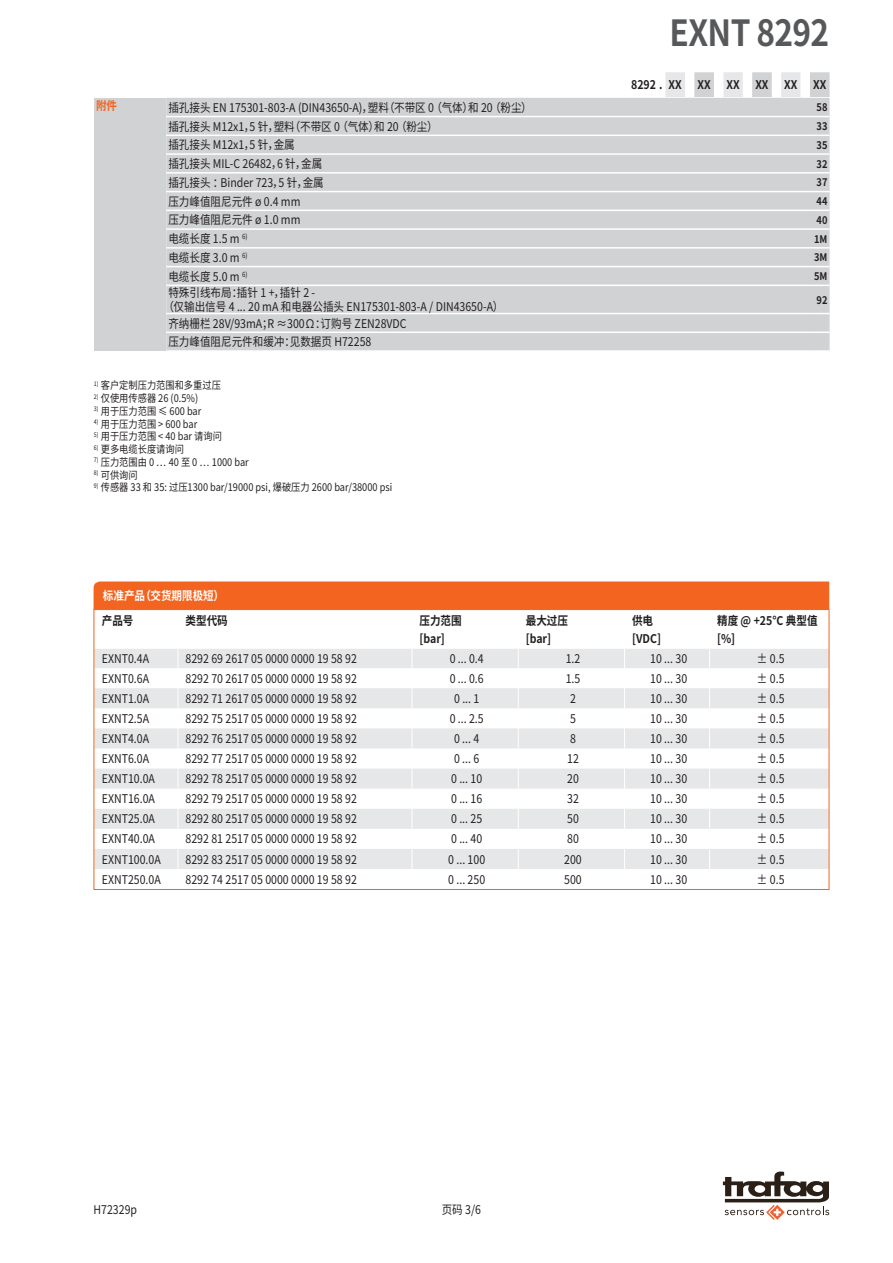
<style>
.page{position:relative;width:893px;height:1263px;background:#fff}
.page>*{position:absolute;margin:0;border:0;box-sizing:border-box;transform-origin:0 0}
.t1{font:700 36px "Source Han Sans SC";letter-spacing:-.02em;color:#57585a;scale:.88 1}
.t2{font:12px/14.4px "Source Han Sans SC";color:#231f20;scale:.88 1}
.t3{font:700 12px/18.8px "Source Han Sans SC";color:#231f20;scale:.88 1}
.t4{font:700 12px "Source Han Sans SC";color:#fff;scale:.88 1}
.t5{font:700 12px "Source Han Sans SC";color:#f36421;scale:.88 1}
.t6{font:10.5px "Source Han Sans SC";color:#231f20;scale:.88 1}
.t7{font:700 10.5px "Source Han Sans SC";color:#231f20;scale:.88 1}
</style>
<div class="page">
<svg style="left:723px;top:1171px;width:106px;height:49px"></svg>
<div style="left:94px;top:98px;width:76px;height:252px;background:#d1d2d4"></div>
<div style="left:166px;top:98px;width:499px;height:252px;background:#d1d2d4"></div>
<hr style="left:166px;top:116px;width:644px;height:1px;background:#fff">
<hr style="left:166px;top:135px;width:644px;height:1px;background:#fff">
<hr style="left:166px;top:153px;width:644px;height:2px;background:#fff">
<hr style="left:166px;top:172px;width:644px;height:2px;background:#fff">
<hr style="left:166px;top:191px;width:644px;height:1px;background:#fff">
<hr style="left:166px;top:210px;width:644px;height:1px;background:#fff">
<hr style="left:166px;top:228px;width:644px;height:2px;background:#fff">
<hr style="left:166px;top:247px;width:644px;height:2px;background:#fff">
<hr style="left:166px;top:266px;width:644px;height:1px;background:#fff">
<hr style="left:166px;top:285px;width:644px;height:1px;background:#fff">
<hr style="left:166px;top:313px;width:644px;height:1px;background:#fff">
<hr style="left:166px;top:332px;width:644px;height:1px;background:#fff">
<svg style="left:665px;top:72px;width:165px;height:278px;background:#d6d6d8"></svg>
<svg style="left:96px;top:649px;width:731px;height:220px;fill:#e6e7e9"></svg>
<svg style="left:178px;top:649px;width:1px;height:220px"></svg>
<svg style="left:412px;top:649px;width:1px;height:220px"></svg>
<svg style="left:518px;top:649px;width:1px;height:220px"></svg>
<svg style="left:624px;top:649px;width:1px;height:220px"></svg>
<svg style="left:709px;top:649px;width:1px;height:220px"></svg>
<div style="left:94px;top:581px;width:735px;height:29px;background:#f36421"></div>
<h1 class="t1" style="left:670px;top:13px;width:183px">EXNT 8292</h1>
<p class="t3" style="left:631px;top:76px;width:59px">8292 . XX</p>
<p class="t3" style="left:697px;top:76px;width:17px">XX</p>
<p class="t3" style="left:726px;top:76px;width:17px">XX</p>
<p class="t3" style="left:755px;top:76px;width:17px">XX</p>
<p class="t3" style="left:784px;top:76px;width:17px">XX</p>
<p class="t3" style="left:813px;top:76px;width:17px">XX</p>
<p class="t5" style="left:96px;top:98px;width:26px">附件</p>
<p class="t2" style="left:168px;top:101px;width:414px">插孔接头 EN 175301-803-A (DIN43650-A)，塑料（不带区 0 （气体）和 20 （粉尘）</p>
<p class="t7" style="left:816px;top:102px;width:14px">58</p>
<p class="t2" style="left:168px;top:119px;width:308px">插孔接头 M12x1，5 针，塑料（不带区 0 （气体）和 20 （粉尘）</p>
<p class="t7" style="left:816px;top:120px;width:14px">33</p>
<p class="t2" style="left:168px;top:138px;width:145px">插孔接头 M12x1，5 针，金属</p>
<p class="t7" style="left:816px;top:139px;width:14px">35</p>
<p class="t2" style="left:168px;top:157px;width:176px">插孔接头 MIL-C 26482，6 针，金属</p>
<p class="t7" style="left:816px;top:158px;width:14px">32</p>
<p class="t2" style="left:168px;top:176px;width:178px">插孔接头 ：Binder 723，5 针，金属</p>
<p class="t7" style="left:816px;top:177px;width:14px">37</p>
<p class="t2" style="left:168px;top:194px;width:152px">压力峰值阻尼元件 ø 0.4 mm</p>
<p class="t7" style="left:816px;top:195px;width:14px">44</p>
<p class="t2" style="left:168px;top:213px;width:152px">压力峰值阻尼元件 ø 1.0 mm</p>
<p class="t7" style="left:816px;top:214px;width:14px">40</p>
<p class="t2" style="left:168px;top:232px;width:92px">电缆长度 1.5 m <sup>6)</sup></p>
<p class="t7" style="left:814px;top:233px;width:17px">1M</p>
<p class="t2" style="left:168px;top:251px;width:92px">电缆长度 3.0 m <sup>6)</sup></p>
<p class="t7" style="left:814px;top:252px;width:17px">3M</p>
<p class="t2" style="left:168px;top:269px;width:92px">电缆长度 5.0 m <sup>6)</sup></p>
<p class="t7" style="left:814px;top:270px;width:17px">5M</p>
<p class="t2" style="left:163px;top:286px;width:388px;text-indent:5px">特殊引线布局：插针 1 +，插针 2 -<br>（仅输出信号 4 ... 20 mA 和电器公插头 EN175301-803-A / DIN43650-A）</p>
<p class="t7" style="left:816px;top:294px;width:14px">92</p>
<p class="t2" style="left:168px;top:314px;width:272px;line-height:18.8px">齐纳栅栏 28V/93mA；R ≈300Ω：订购号 ZEN28VDC压力峰值阻尼元件和缓冲：见数据页 H72258</p>
<p class="t6" style="left:94px;top:379px;width:146px"><sup>1)</sup> 客户定制压力范围和多重过压</p>
<p class="t6" style="left:94px;top:392px;width:120px"><sup>2)</sup> 仅使用传感器 26 (0.5%)</p>
<p class="t6" style="left:94px;top:405px;width:124px"><sup>3)</sup> 用于压力范围 ≤ 600 bar</p>
<p class="t6" style="left:94px;top:418px;width:119px"><sup>4)</sup> 用于压力范围 &gt; 600 bar</p>
<p class="t6" style="left:94px;top:430px;width:147px"><sup>5)</sup> 用于压力范围 &lt; 40 bar 请询问</p>
<p class="t6" style="left:94px;top:443px;width:104px"><sup>6)</sup> 更多电缆长度请询问</p>
<p class="t6" style="left:94px;top:456px;width:178px"><sup>7)</sup> 压力范围由 0 … 40 至 0 … 1000 bar</p>
<p class="t6" style="left:94px;top:469px;width:51px"><sup>8)</sup> 可供询问</p>
<p class="t6" style="left:94px;top:481px;width:341px"><sup>9)</sup> 传感器 33 和 35: 过压1300 bar/19000 psi, 爆破压力 2600 bar/38000 psi</p>
<p class="t4" style="left:103px;top:589px;width:139px">标准产品（交货期限极短）</p>
<p class="t3" style="left:102px;top:611px;width:38px">产品号</p>
<p class="t3" style="left:186px;top:611px;width:50px">类型代码</p>
<p class="t3" style="left:419px;top:611px;width:50px">压力范围[bar]</p>
<p class="t3" style="left:526px;top:611px;width:50px">最大过压[bar]</p>
<p class="t3" style="left:632px;top:611px;width:34px">供电[VDC]</p>
<p class="t3" style="left:717px;top:611px;width:116px">精度 @ +25°C 典型值[%]</p>
<p class="t2" style="left:102px;top:651px;width:55px">EXNT0.4A</p>
<p class="t2" style="left:186px;top:651px;width:196px">8292 69 2617 05 0000 0000 19 58 92</p>
<p class="t2" style="left:450px;top:651px;width:40px">0 ... 0.4</p>
<p class="t2" style="left:566px;top:651px;width:18px">1.2</p>
<p class="t2" style="left:650px;top:651px;width:44px">10 ... 30</p>
<p class="t2" style="left:757px;top:651px;width:33px">± 0.5</p>
<p class="t2" style="left:102px;top:671px;width:55px">EXNT0.6A</p>
<p class="t2" style="left:186px;top:671px;width:196px">8292 70 2617 05 0000 0000 19 58 92</p>
<p class="t2" style="left:450px;top:671px;width:40px">0 ... 0.6</p>
<p class="t2" style="left:566px;top:671px;width:18px">1.5</p>
<p class="t2" style="left:650px;top:671px;width:44px">10 ... 30</p>
<p class="t2" style="left:757px;top:671px;width:33px">± 0.5</p>
<p class="t2" style="left:102px;top:691px;width:55px">EXNT1.0A</p>
<p class="t2" style="left:186px;top:691px;width:196px">8292 71 2617 05 0000 0000 19 58 92</p>
<p class="t2" style="left:454px;top:691px;width:30px">0 ... 1</p>
<p class="t2" style="left:570px;top:691px;width:8px">2</p>
<p class="t2" style="left:650px;top:691px;width:44px">10 ... 30</p>
<p class="t2" style="left:757px;top:691px;width:33px">± 0.5</p>
<p class="t2" style="left:102px;top:711px;width:55px">EXNT2.5A</p>
<p class="t2" style="left:186px;top:711px;width:196px">8292 75 2517 05 0000 0000 19 58 92</p>
<p class="t2" style="left:450px;top:711px;width:40px">0 ... 2.5</p>
<p class="t2" style="left:570px;top:711px;width:8px">5</p>
<p class="t2" style="left:650px;top:711px;width:44px">10 ... 30</p>
<p class="t2" style="left:757px;top:711px;width:33px">± 0.5</p>
<p class="t2" style="left:102px;top:732px;width:55px">EXNT4.0A</p>
<p class="t2" style="left:186px;top:732px;width:196px">8292 76 2517 05 0000 0000 19 58 92</p>
<p class="t2" style="left:454px;top:732px;width:30px">0 ... 4</p>
<p class="t2" style="left:570px;top:732px;width:8px">8</p>
<p class="t2" style="left:650px;top:732px;width:44px">10 ... 30</p>
<p class="t2" style="left:757px;top:732px;width:33px">± 0.5</p>
<p class="t2" style="left:102px;top:752px;width:55px">EXNT6.0A</p>
<p class="t2" style="left:186px;top:752px;width:196px">8292 77 2517 05 0000 0000 19 58 92</p>
<p class="t2" style="left:454px;top:752px;width:30px">0 ... 6</p>
<p class="t2" style="left:567px;top:752px;width:15px">12</p>
<p class="t2" style="left:650px;top:752px;width:44px">10 ... 30</p>
<p class="t2" style="left:757px;top:752px;width:33px">± 0.5</p>
<p class="t2" style="left:102px;top:772px;width:62px">EXNT10.0A</p>
<p class="t2" style="left:186px;top:772px;width:196px">8292 78 2517 05 0000 0000 19 58 92</p>
<p class="t2" style="left:451px;top:772px;width:37px">0 ... 10</p>
<p class="t2" style="left:567px;top:772px;width:15px">20</p>
<p class="t2" style="left:650px;top:772px;width:44px">10 ... 30</p>
<p class="t2" style="left:757px;top:772px;width:33px">± 0.5</p>
<p class="t2" style="left:102px;top:792px;width:62px">EXNT16.0A</p>
<p class="t2" style="left:186px;top:792px;width:196px">8292 79 2517 05 0000 0000 19 58 92</p>
<p class="t2" style="left:451px;top:792px;width:37px">0 ... 16</p>
<p class="t2" style="left:567px;top:792px;width:15px">32</p>
<p class="t2" style="left:650px;top:792px;width:44px">10 ... 30</p>
<p class="t2" style="left:757px;top:792px;width:33px">± 0.5</p>
<p class="t2" style="left:102px;top:812px;width:62px">EXNT25.0A</p>
<p class="t2" style="left:186px;top:812px;width:196px">8292 80 2517 05 0000 0000 19 58 92</p>
<p class="t2" style="left:451px;top:812px;width:37px">0 ... 25</p>
<p class="t2" style="left:567px;top:812px;width:15px">50</p>
<p class="t2" style="left:650px;top:812px;width:44px">10 ... 30</p>
<p class="t2" style="left:757px;top:812px;width:33px">± 0.5</p>
<p class="t2" style="left:102px;top:832px;width:62px">EXNT40.0A</p>
<p class="t2" style="left:186px;top:832px;width:196px">8292 81 2517 05 0000 0000 19 58 92</p>
<p class="t2" style="left:451px;top:832px;width:37px">0 ... 40</p>
<p class="t2" style="left:567px;top:832px;width:15px">80</p>
<p class="t2" style="left:650px;top:832px;width:44px">10 ... 30</p>
<p class="t2" style="left:757px;top:832px;width:33px">± 0.5</p>
<p class="t2" style="left:102px;top:852px;width:69px">EXNT100.0A</p>
<p class="t2" style="left:186px;top:852px;width:196px">8292 83 2517 05 0000 0000 19 58 92</p>
<p class="t2" style="left:448px;top:852px;width:44px">0 ... 100</p>
<p class="t2" style="left:564px;top:852px;width:21px">200</p>
<p class="t2" style="left:650px;top:852px;width:44px">10 ... 30</p>
<p class="t2" style="left:757px;top:852px;width:33px">± 0.5</p>
<p class="t2" style="left:102px;top:872px;width:69px">EXNT250.0A</p>
<p class="t2" style="left:186px;top:872px;width:196px">8292 74 2517 05 0000 0000 19 58 92</p>
<p class="t2" style="left:448px;top:872px;width:44px">0 ... 250</p>
<p class="t2" style="left:564px;top:872px;width:21px">500</p>
<p class="t2" style="left:650px;top:872px;width:44px">10 ... 30</p>
<p class="t2" style="left:757px;top:872px;width:33px">± 0.5</p>
<p class="t2" style="left:94px;top:1202px;width:51px">H72329p</p>
<p class="t2" style="left:442px;top:1203px;width:46px">页码 3/6</p>
</div>
